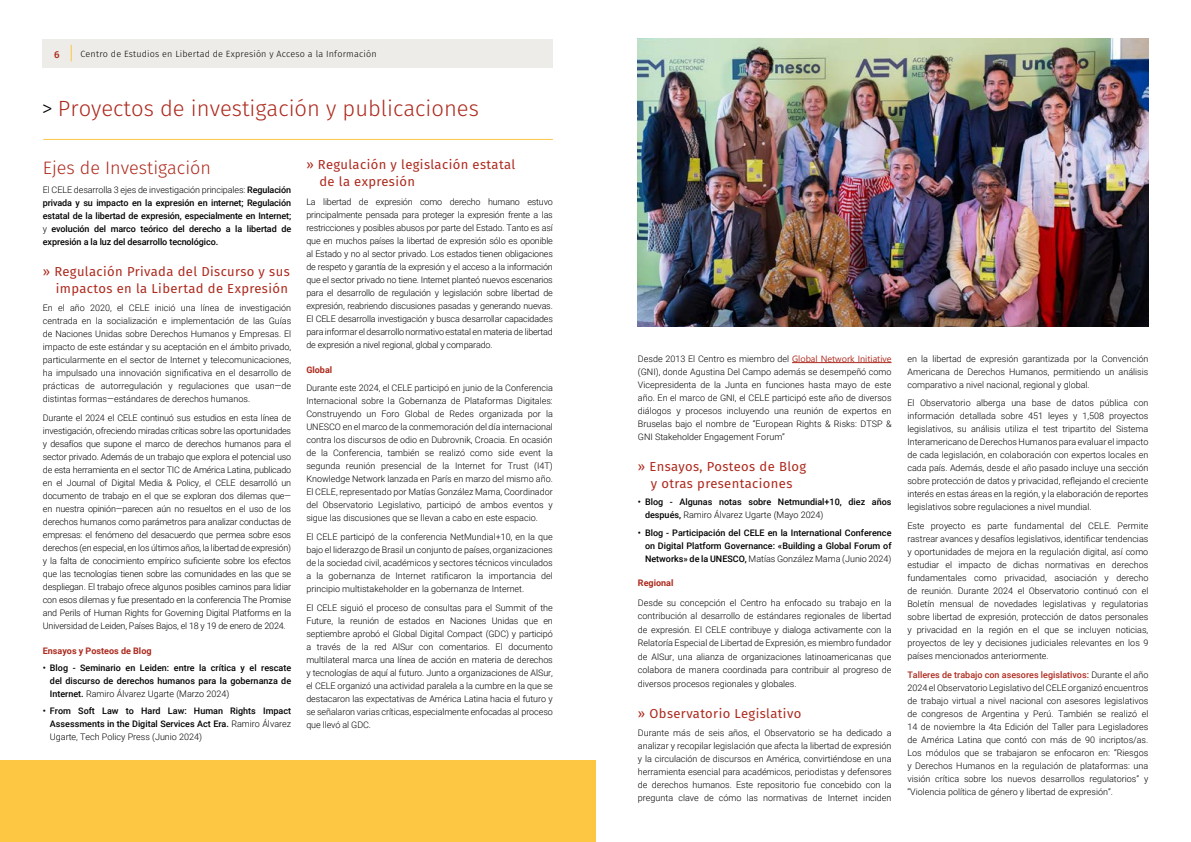
<style>
.page{position:relative;width:1191px;height:842px;background:#fff}
.page>*{position:absolute;margin:0;border:0;box-sizing:border-box;transform-origin:0 0}
.t1{font:300 22px "Fira Sans";color:#ad2a1e}
.t2{font:300 18px "Fira Sans";color:#ad2a1e}
.t3{font:13px/17px "Fira Sans";letter-spacing:.03em;color:#ad2a1e;text-align:right}
.t4{font:500 10px "Fira Sans";color:#ad2a1e}
.t5{font:300 9px/13px "Roboto";color:#000;text-align:justify}
.t6{font:500 9px/13px "Roboto";color:#000;text-align:justify}
.t7{font:300 9px "Fira Sans";letter-spacing:.02em;color:#000}
.t8{font:700 9px "Roboto";color:#ad2a1e}
.t9{font:9px "Segoe UI Symbol";color:#ad2a1e}
.s1{color:#000}
.s2{font-weight:300}
.s3{color:#ad2a1e}
.s4{font-weight:500;color:#ad2a1e}
</style>
<div class="page">
<img style="left:638px;top:38px;width:510px;height:288px">
<div style="left:43px;top:39px;width:510px;height:28px;background:#edece8"></div>
<svg style="left:71px;top:45px;width:1px;height:16px"></svg>
<hr style="left:43px;top:139px;width:510px;height:1px;background:#fdc643">
<hr style="left:792px;top:362px;width:99px;height:1px;background:#ad2a1e">
<div style="left:0;top:760px;width:595px;height:82px;background:#fdc643"></div>
<p class="t4" style="left:54px;top:46px;width:7px">6</p>
<p class="t7" style="left:80px;top:48px;width:298px">Centro de Estudios en Libertad de Expresión y Acceso a la Información</p>
<h1 class="t1" style="left:42px;top:93px;width:438px"><span class="s1">&gt;</span> Proyectos de investigación y publicaciones</h1>
<h2 class="t2" style="left:43px;top:155px;width:170px">Ejes de Investigación</h2>
<p class="t6" style="left:43px;top:183px;width:250px"><span class="s2">El CELE desarrolla 3 ejes de investigación principales:</span> Regulación privada y su impacto en la expresión en internet; Regulación estatal de la libertad de expresión, especialmente en Internet; <span class="s2">y</span> evolución del marco teórico del derecho a la libertad de expresión a la luz del desarrollo tecnológico.</p>
<h3 class="t3" style="left:43px;top:262px;width:248px">» Regulación Privada del Discurso y sus impactos en la Libertad de Expresión</h3>
<p class="t5" style="left:43px;top:301px;width:250px">En el año 2020, el CELE inició una línea de investigación centrada en la socialización e implementación de las Guías de Naciones Unidas sobre Derechos Humanos y Empresas. El impacto de este estándar y su aceptación en el ámbito privado, particularmente en el sector de Internet y telecomunicaciones, ha impulsado una innovación significativa en el desarrollo de prácticas de autorregulación y regulaciones que usan—de distintas formas—estándares de derechos humanos.</p>
<p class="t5" style="left:43px;top:411px;width:250px">Durante el 2024 el CELE continuó sus estudios en esta línea de investigación, ofreciendo miradas críticas sobre las oportunidades y desafíos que supone el marco de derechos humanos para el sector privado. Además de un trabajo que explora el potencial uso de esta herramienta en el sector TIC de América Latina, publicado en el Journal of Digital Media &amp; Policy, el CELE desarrolló un documento de trabajo en el que se exploran dos dilemas que— en nuestra opinión—parecen aún no resueltos en el uso de los derechos humanos como parámetros para analizar conductas de empresas: el fenómeno del desacuerdo que permea sobre esos derechos (en especial, en los últimos años, la libertad de expresión) y la falta de conocimiento empírico suficiente sobre los efectos que las tecnologías tienen sobre las comunidades en las que se despliegan. El trabajo ofrece algunos posibles caminos para lidiar con esos dilemas y fue presentado en la conferencia The Promise and Perils of Human Rights for Governing Digital Platforms en la Universidad de Leiden, Países Bajos, el 18 y 19 de enero de 2024.</p>
<p class="t8" style="left:43px;top:644px;width:110px">Ensayos y Posteos de Blog</p>
<p class="t6" style="left:50px;top:661px;width:243px;text-indent:-7px">• Blog - Seminario en Leiden: entre la crítica y el rescate del discurso de derechos humanos para la gobernanza de Internet. <span class="s2">Ramiro Álvarez Ugarte (Marzo 2024)</span></p>
<p class="t6" style="left:50px;top:704px;width:243px;text-indent:-7px">• From Soft Law to Hard Law: Human Rights Impact Assessments in the Digital Services Act Era. <span class="s2">Ramiro Álvarez Ugarte, Tech Policy Press (Junio 2024)</span></p>
<h3 class="t3" style="left:319px;top:156px;width:197px;text-align:left;text-indent:-13px">» Regulación y legislación estatal de la expresión</h3>
<p class="t5" style="left:306px;top:195px;width:248px">La libertad de expresión como derecho humano estuvo principalmente pensada para proteger la expresión frente a las restricciones y posibles abusos por parte del Estado. Tanto es así que en muchos países la libertad de expresión sólo es oponible al Estado y no al sector privado. Los estados tienen obligaciones de respeto y garantía de la expresión y el acceso a la información que el sector privado no tiene. Internet planteó nuevos escenarios para el desarrollo de regulación y legislación sobre libertad de expresión, reabriendo discusiones pasadas y generando nuevas.<br>El CELE desarrolla investigación y busca desarrollar capacidades para informar el desarrollo normativo estatal en materia de libertad de expresión a nivel regional, global y comparado.</p>
<p class="t8" style="left:306px;top:363px;width:27px">Global</p>
<p class="t5" style="left:306px;top:381px;width:248px">Durante este 2024, el CELE participó en junio de la Conferencia Internacional sobre la Gobernanza de Plataformas Digitales:<br>Construyendo un Foro Global de Redes organizada por la UNESCO en el marco de la conmemoración del día internacional contra los discursos de odio en Dubrovnik, Croacia. En ocasión de la Conferencia, también se realizó como side event la segunda reunión presencial de la Internet for Trust (I4T)<br>Knowledge Network lanzada en París en marzo del mismo año.<br>El CELE, representado por Matías González Mama, Coordinador del Observatorio Legislativo, participó de ambos eventos y sigue las discusiones que se llevan a cabo en este espacio.</p>
<p class="t5" style="left:306px;top:530px;width:248px">El CELE participó de la conferencia NetMundial+10, en la que bajo el liderazgo de Brasil un conjunto de países, organizaciones de la sociedad civil, académicos y sectores técnicos vinculados a la gobernanza de Internet ratificaron la importancia del principio multistakeholder en la gobernanza de Internet.</p>
<p class="t5" style="left:306px;top:601px;width:248px">El CELE siguió el proceso de consultas para el Summit of the Future, la reunión de estados en Naciones Unidas que en septiembre aprobó el Global Digital Compact (GDC) y participó a través de la red AlSur con comentarios. El documento multilateral marca una línea de acción en materia de derechos y tecnologías de aquí al futuro. Junto a organizaciones de AlSur, el CELE organizó una actividad paralela a la cumbre en la que se destacaron las expectativas de América Latina hacia el futuro y se señalaron varias críticas, especialmente enfocadas al proceso que llevó al GDC.</p>
<p class="t5" style="left:638px;top:352px;width:181px">Desde 2013 El Centro es miembro del <span class="s3">●□</span> <span class="s3">●</span></p>
<p class="t9" style="left:860px;top:353px;width:28px">■▼ ▼❖</p>
<p class="t5" style="left:638px;top:365px;width:255px">(GNI), donde Agustina Del Campo además se desempeñó como Vicepresidenta de la Junta en funciones hasta mayo de este año. En el marco de GNI, el CELE participó este año de diversos diálogos y procesos incluyendo una reunión de expertos en Bruselas bajo el nombre de “European Rights &amp; Risks: DTSP &amp; GNI Stakeholder Engagement Forum”</p>
<h3 class="t3" style="left:638px;top:458px;width:170px;text-align:center">» Ensayos, Posteos de Blog y otras presentaciones</h3>
<p class="t6" style="left:645px;top:495px;width:248px;text-indent:-7px">• Blog - Algunas notas sobre Netmundial+10, diez años después, <span class="s2">Ramiro Álvarez Ugarte (Mayo 2024)</span></p>
<p class="t6" style="left:645px;top:525px;width:248px;text-indent:-7px">• Blog - Participación del CELE en la International Conference on Digital Platform Governance: «Building a Global Forum of Networks» de la UNESCO, <span class="s2">Matías González Mama (Junio 2024)</span></p>
<p class="t8" style="left:638px;top:577px;width:37px">Regional</p>
<p class="t5" style="left:638px;top:595px;width:255px;line-height:13.5px">Desde su concepción el Centro ha enfocado su trabajo en la contribución al desarrollo de estándares regionales de libertad de expresión. El CELE contribuye y dialoga activamente con la Relatoría Especial de Libertad de Expresión, es miembro fundador de AlSur, una alianza de organizaciones latinoamericanas que colabora de manera coordinada para contribuir al progreso de diversos procesos regionales y globales.</p>
<h3 class="t3" style="left:638px;top:704px;width:165px">» Observatorio Legislativo</h3>
<p class="t5" style="left:638px;top:726px;width:255px">Durante más de seis años, el Observatorio se ha dedicado a analizar y recopilar legislación que afecta la libertad de expresión y la circulación de discursos en América, convirtiéndose en una herramienta esencial para académicos, periodistas y defensores de derechos humanos. Este repositorio fue concebido con la pregunta clave de cómo las normativas de Internet inciden</p>
<p class="t5" style="left:907px;top:352px;width:242px">en la libertad de expresión garantizada por la Convención Americana de Derechos Humanos, permitiendo un análisis comparativo a nivel nacional, regional y global.</p>
<p class="t5" style="left:907px;top:396px;width:242px">El Observatorio alberga una base de datos pública con información detallada sobre 451 leyes y 1,508 proyectos legislativos, su análisis utiliza el test tripartito del Sistema Interamericano de Derechos Humanos para evaluar el impacto de cada legislación, en colaboración con expertos locales en cada país. Además, desde el año pasado incluye una sección sobre protección de datos y privacidad, reflejando el creciente interés en estas áreas en la región, y la elaboración de reportes legislativos sobre regulaciones a nivel mundial.</p>
<p class="t5" style="left:907px;top:519px;width:242px">Este proyecto es parte fundamental del CELE. Permite rastrear avances y desafíos legislativos, identificar tendencias y oportunidades de mejora en la regulación digital, así como estudiar el impacto de dichas normativas en derechos fundamentales como privacidad, asociación y derecho de reunión. Durante 2024 el Observatorio continuó con el Boletín mensual de novedades legislativas y regulatorias sobre libertad de expresión, protección de datos personales y privacidad en la región en el que se incluyen noticias, proyectos de ley y decisiones judiciales relevantes en los 9 países mencionados anteriormente.</p>
<p class="t5" style="left:907px;top:668px;width:242px"><span class="s4">Talleres de trabajo con asesores legislativos:</span> Durante el año 2024 el Observatorio Legislativo del CELE organizó encuentros de trabajo virtual a nivel nacional con asesores legislativos de congresos de Argentina y Perú. También se realizó el 14 de noviembre la 4ta Edición del Taller para Legisladores de América Latina que contó con más de 90 incriptos/as.<br>Los módulos que se trabajaron se enfocaron en: “Riesgos y Derechos Humanos en la regulación de plataformas: una visión crítica sobre los nuevos desarrollos regulatorios” y “Violencia política de género y libertad de expresión”.</p>
</div>
